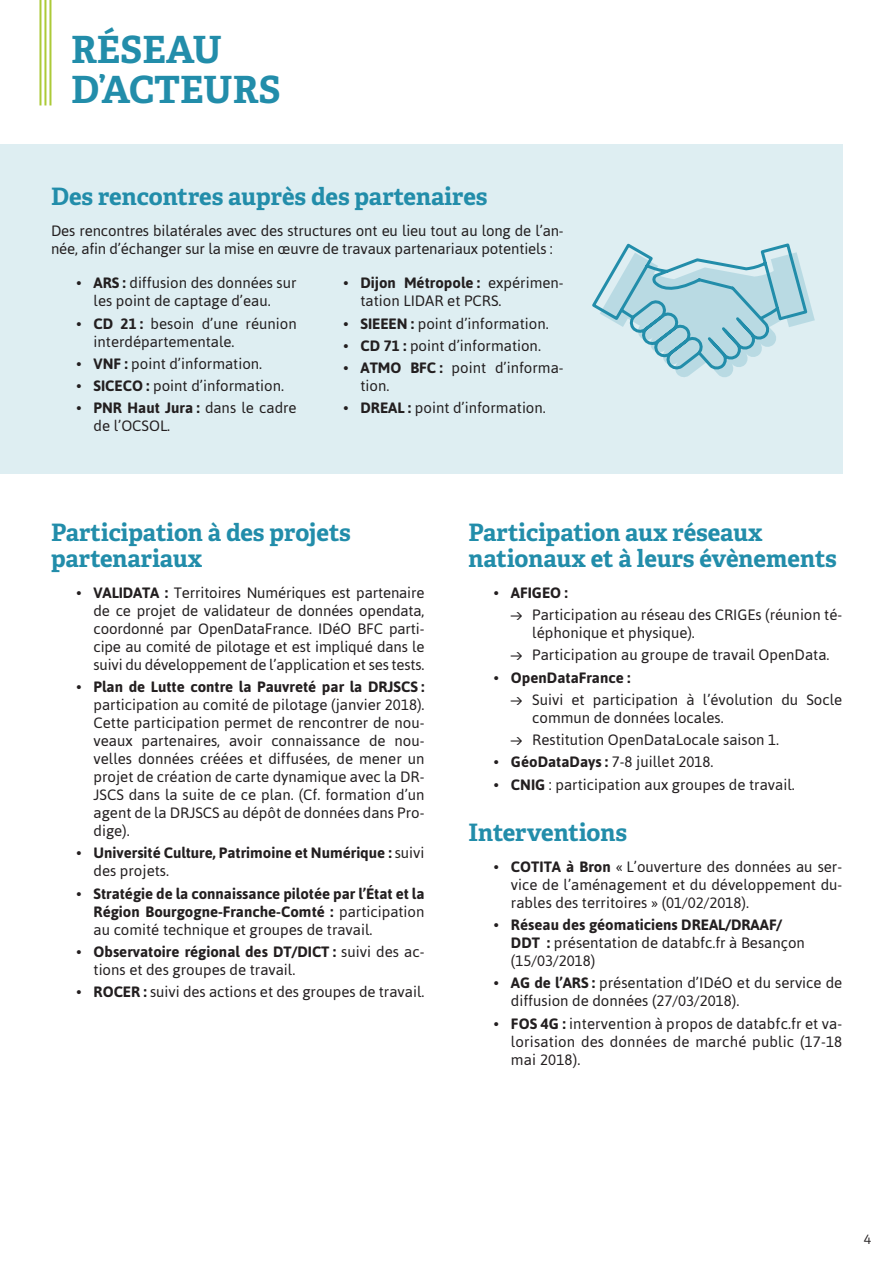
<style>
.page{position:relative;width:893px;height:1263px;background:#fff}
.page>*{position:absolute;margin:0;border:0;box-sizing:border-box;transform-origin:0 0}
.titre{font:700 37.5px "Adelle Basic";color:#228daa}
.sous_titre{font:700 24px/26px "Adelle Basic";color:#228daa}
.t1{font:15px/18px "Asap";color:#231f20}
.t2{font:700 15px/18px "Asap";color:#231f20}
.t3{font:300 15px "Adelle";color:#231f20}
.s1{font-weight:700}
.s2{font-weight:400}
</style>
<div class="page">
<hr style="left:49px;top:0;width:2px;height:105px;background:#acca37">
<hr style="left:44px;top:0;width:2px;height:105px;background:#acca37">
<hr style="left:39px;top:0;width:2px;height:105px;background:#acca37">
<div style="left:0;top:145px;width:842px;height:329px;background:#deeef2"></div>
<svg style="left:592px;top:243px;width:223px;height:134px"></svg>
<p class="titre" style="left:71px;top:26px;width:152px">RÉSEAU</p>
<p class="titre" style="left:71px;top:66px;width:211px">D’ACTEURS</p>
<p class="sous_titre" style="left:51px;top:184px;width:438px">Des rencontres auprès des partenaires</p>
<p class="t1" style="left:51px;top:222px;width:514px">Des rencontres bilatérales avec des structures ont eu lieu tout au long de l’an&shy;née, afin d’échanger sur la mise en œuvre de travaux partenariaux potentiels :</p>
<p class="t1" style="left:77px;top:274px;width:222px;text-align:center"><span class="s1">• ARS :</span> diffusion des données sur les point de captage d’eau.</p>
<p class="t1" style="left:94px;top:314px;width:205px;text-indent:-17px"><span class="s1">• CD 21 :</span> besoin d’une réunion interdépartementale.</p>
<p class="t1" style="left:77px;top:354px;width:187px"><span class="s1">• VNF :</span> point d’information.</p>
<p class="t1" style="left:77px;top:377px;width:209px"><span class="s1">• SICECO :</span> point d’information.</p>
<p class="t1" style="left:94px;top:399px;width:205px;text-indent:-17px"><span class="s1">• PNR Haut Jura :</span> dans le cadre de l’OCSOL.</p>
<p class="t1" style="left:360px;top:274px;width:205px;text-indent:-17px"><span class="s1">• Dijon Métropole :</span> expérimen&shy;tation LIDAR et PCRS.</p>
<p class="t1" style="left:343px;top:314px;width:207px"><span class="s1">• SIEEEN :</span> point d’information.</p>
<p class="t1" style="left:343px;top:336px;width:199px"><span class="s1">• CD 71 :</span> point d’information.</p>
<p class="t1" style="left:360px;top:359px;width:205px;text-indent:-17px"><span class="s1">• ATMO BFC :</span> point d’informa&shy;tion.</p>
<p class="t1" style="left:343px;top:399px;width:204px"><span class="s1">• DREAL :</span> point d’information.</p>
<p class="sous_titre" style="left:51px;top:520px;width:301px">Participation à des projets partenariaux</p>
<p class="t1" style="left:94px;top:583px;width:332px;text-align:justify;text-indent:-17px"><span class="s1">• VALIDATA :</span> Territoires Numériques est partenaire de ce projet de validateur de données opendata, coordonné par OpenDataFrance. IDéO BFC parti&shy;cipe au comité de pilotage et est impliqué dans le suivi du développement de l’application et ses tests.</p>
<p class="t1" style="left:94px;top:678px;width:332px;text-align:justify;text-indent:-17px"><span class="s1">• Plan de Lutte contre la Pauvreté par la DRJSCS : </span>participation au comité de pilotage (janvier 2018).<br>Cette participation permet de rencontrer de nou&shy;veaux partenaires, avoir connaissance de nou&shy;velles données créées et diffusées, de mener un projet de création de carte dynamique avec la DR-JSCS dans la suite de ce plan. (Cf. formation d’un agent de la DRJSCS au dépôt de données dans Pro&shy;dige).</p>
<p class="t2" style="left:94px;top:844px;width:332px;text-indent:-17px">• Université Culture, Patrimoine et Numérique : <span class="s2">suivi des projets.</span></p>
<p class="t2" style="left:94px;top:884px;width:332px;text-align:justify;text-indent:-17px">• Stratégie de la connaissance pilotée par l’État et la Région Bourgogne-Franche-Comté : <span class="s2">participation au comité technique et groupes de travail.</span></p>
<p class="t1" style="left:94px;top:942px;width:332px;text-indent:-17px"><span class="s1">• Observatoire régional des DT/DICT :</span> suivi des ac&shy;tions et des groupes de travail.</p>
<p class="t1" style="left:77px;top:983px;width:349px"><span class="s1">• ROCER :</span> suivi des actions et des groupes de travail.</p>
<p class="sous_titre" style="left:468px;top:520px;width:370px">Participation aux réseaux nationaux et à leurs évènements</p>
<p class="t2" style="left:494px;top:583px;width:75px">• AFIGEO :</p>
<p class="t1" style="left:532px;top:606px;width:312px;text-indent:-21px">→ Participation au réseau des CRIGEs (réunion té&shy;léphonique et physique).</p>
<p class="t1" style="left:511px;top:646px;width:320px">→ Participation au groupe de travail OpenData.</p>
<p class="t2" style="left:494px;top:668px;width:138px">• OpenDataFrance :</p>
<p class="t1" style="left:532px;top:690px;width:312px;text-indent:-21px">→ Suivi et participation à l’évolution du Socle commun de données locales.</p>
<p class="t1" style="left:511px;top:731px;width:270px">→ Restitution OpenDataLocale saison 1.</p>
<p class="t1" style="left:494px;top:753px;width:221px"><span class="s1">• GéoDataDays :</span> 7-8 juillet 2018.</p>
<p class="t1" style="left:494px;top:775px;width:302px"><span class="s1">• CNIG</span> : participation aux groupes de travail.</p>
<p class="sous_titre" style="left:468px;top:820px;width:160px">Interventions</p>
<p class="t1" style="left:511px;top:857px;width:333px;text-align:justify;text-indent:-17px"><span class="s1">• COTITA à Bron</span> « L’ouverture des données au ser&shy;vice de l’aménagement et du développement du&shy;rables des territoires » (01/02/2018).</p>
<p class="t1" style="left:511px;top:916px;width:295px;text-indent:-17px"><span class="s1">• Réseau des géomaticiens DREAL/DRAAF/<br>DDT :</span> présentation de databfc.fr à Besançon (15/03/2018)</p>
<p class="t1" style="left:511px;top:974px;width:333px;text-indent:-17px"><span class="s1">• AG de l’ARS :</span> présentation d’IDéO et du service de diffusion de données (27/03/2018).</p>
<p class="t1" style="left:511px;top:1014px;width:333px;text-align:justify;text-indent:-17px"><span class="s1">• FOS 4G :</span> intervention à propos de databfc.fr et va&shy;lorisation des données de marché public (17-18 mai 2018).</p>
<p class="t3" style="left:864px;top:1229px;width:9px">4</p>
</div>
